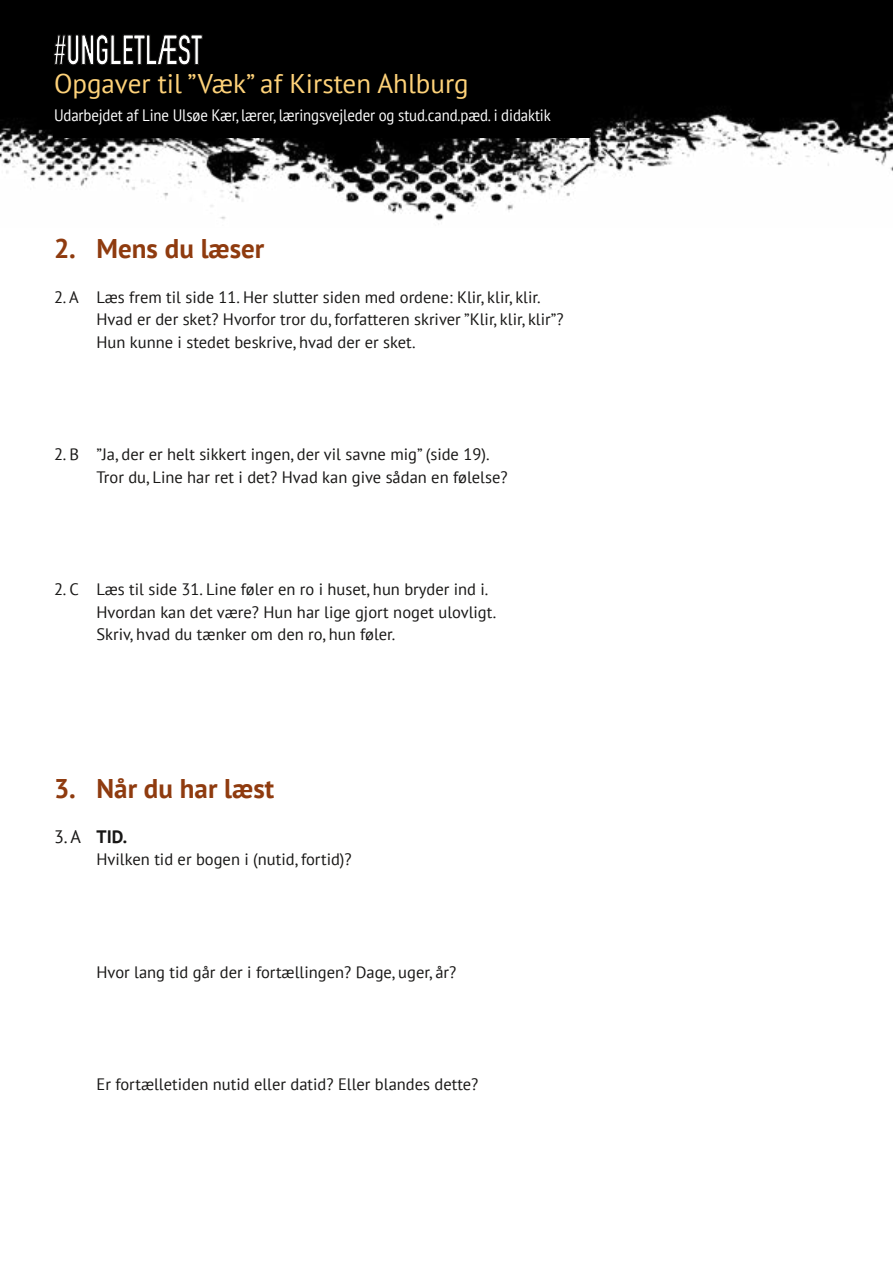
<style>
.page{position:relative;width:893px;height:1263px;background:#fff}
.page>*{position:absolute;margin:0;border:0;box-sizing:border-box;transform-origin:0 0}
.t1{font:27px "PT Sans";color:#fed279}
.t2{font:700 27px "PT Sans";color:#8f3b0f}
.t3{font:700 18px "PT Sans";color:#181716}
.t4{font:16.5px/22.5px "PT Sans";color:#181716}
.t5{font:16.5px "PT Sans";letter-spacing:-.01em;color:#fff;scale:.9 1}
.s1{font-weight:400}
</style>
<div class="page">
<img style="left:0;top:0;width:893px;height:221px">
<div style="left:53px;top:49px;width:536px;height:89px;background:#000"></div>
<svg style="left:54px;top:34px;width:149px;height:31px"></svg>
<h1 class="t1" style="left:54px;top:66px;width:416px">Opgaver til ”Væk” af Kirsten Ahlburg</h1>
<p class="t5" style="left:54px;top:104px;width:554px">Udarbejdet af Line Ulsøe Kær, lærer, læringsvejleder og stud.cand.pæd. i didaktik</p>
<h1 class="t2" style="left:54px;top:230px;width:212px">2. Mens du læser</h1>
<p class="t4" style="left:97px;top:285px;width:469px;text-indent:-43px">2. A Læs frem til side 11. Her slutter siden med ordene: Klir, klir, klir.<br>Hvad er der sket? Hvorfor tror du, forfatteren skriver ”Klir, klir, klir”?<br>Hun kunne i stedet beskrive, hvad der er sket.</p>
<p class="t4" style="left:97px;top:443px;width:413px;text-indent:-43px">2. B ”Ja, der er helt sikkert ingen, der vil savne mig” (side 19).<br>Tror du, Line har ret i det? Hvad kan give sådan en følelse?</p>
<p class="t4" style="left:97px;top:578px;width:401px;text-indent:-43px">2. C Læs til side 31. Line føler en ro i huset, hun bryder ind i.<br>Hvordan kan det være? Hun har lige gjort noget ulovligt.<br>Skriv, hvad du tænker om den ro, hun føler.</p>
<h1 class="t2" style="left:54px;top:770px;width:222px">3. Når du har læst</h1>
<p class="t3" style="left:54px;top:824px;width:75px"><span class="s1">3. A</span> TID.</p>
<p class="t4" style="left:97px;top:848px;width:257px">Hvilken tid er bogen i (nutid, fortid)?</p>
<p class="t4" style="left:97px;top:960px;width:361px">Hvor lang tid går der i fortællingen? Dage, uger, år?</p>
<p class="t4" style="left:97px;top:1073px;width:383px">Er fortælletiden nutid eller datid? Eller blandes dette?</p>
</div>
